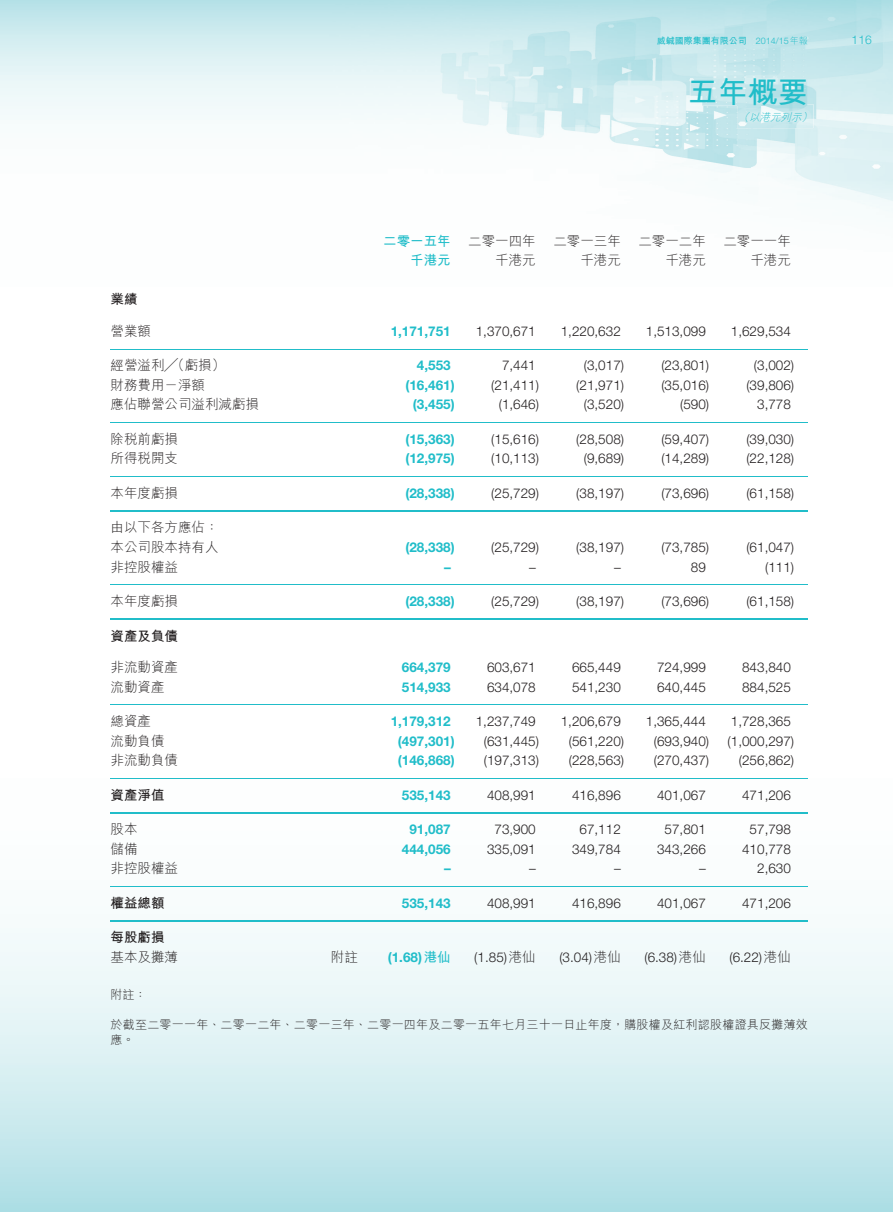
<style>
.page{position:relative;width:893px;height:1212px;background:#fff}
.page>*{position:absolute;margin:0;border:0;box-sizing:border-box;transform-origin:0 0}
.t1{font:30px "M Hei HK Bold B5 pc H";color:#21bdc9}
.t2{font:300 13.5px "Helvetica Neue LT Std";color:#231f20}
.t3{font:700 13.5px "Helvetica Neue LT Std";color:#21bdc9}
.t4{font:13.5px/19.5px "M Hei HK Light B5 pc H";color:#231f20}
.t5{font:13.5px "M Hei HK Bold B5 pc H";color:#231f20}
.t6{font:13.5px "M Hei HK Bold B5 pc H";color:#21bdc9}
.t7{font:12px/15px "M Hei HK Light B5 pc H";letter-spacing:.02em;color:#231f20}
.t8{font:300 12px "Helvetica Neue LT Std";color:#21bdc9}
.t9{font:italic 10.5px "M Hei HK Light B5 pc H";color:#21bdc9}
.t10{font:9px "M Hei HK Bold B5 pc H";color:#21bdc9}
.s1{font-family:"Helvetica Neue LT Std";font-weight:300}
.s2{font-family:"M Hei HK Light B5 pc H"}
.s3{font-family:"M Hei HK Bold B5 pc H"}
.s4{font-family:"M Hei HK Bold B5 pc H";font-weight:400}
.s5{font-family:"M Hei HK Light B5 pc H";font-weight:400}
</style>
<div class="page">
<svg style="left:0;top:704px;width:893px;height:508px"></svg>
<img style="left:0;top:0;width:893px;height:213px">
<img style="left:690px;top:78px;width:116px;height:28px">
<img style="left:738px;top:104px;width:75px;height:24px">
<img style="left:738px;top:104px;width:68px;height:2px">
<hr style="left:111px;top:349px;width:697px;height:1px;background:#21bdc9">
<hr style="left:111px;top:422px;width:697px;height:1px;background:#21bdc9">
<hr style="left:111px;top:476px;width:697px;height:1px;background:#21bdc9">
<hr style="left:111px;top:511px;width:697px;height:1px;background:#21bdc9">
<hr style="left:111px;top:584px;width:697px;height:1px;background:#21bdc9">
<hr style="left:111px;top:619px;width:697px;height:1px;background:#21bdc9">
<hr style="left:111px;top:704px;width:697px;height:1px;background:#21bdc9">
<hr style="left:111px;top:778px;width:697px;height:1px;background:#21bdc9">
<hr style="left:111px;top:812px;width:697px;height:2px;background:#21bdc9">
<hr style="left:111px;top:886px;width:697px;height:1px;background:#21bdc9">
<hr style="left:111px;top:920px;width:697px;height:2px;background:#21bdc9">
<p class="t10" style="left:657px;top:37px;width:153px">威鋮國際集團有限公司 <span class="s1">2014/15</span><span class="s2">年報</span></p>
<p class="t8" style="left:852px;top:36px;width:22px">116</p>
<p class="t1" style="left:688px;top:81px;width:121px">五年概要</p>
<p class="t9" style="left:739px;top:113px;width:78px">（以港元列示）</p>
<p class="t6" style="left:383px;top:236px;width:69px">二零一五年</p>
<p class="t4" style="left:468px;top:233px;width:69px">二零一四年</p>
<p class="t4" style="left:553px;top:233px;width:69px">二零一三年</p>
<p class="t4" style="left:638px;top:233px;width:69px">二零一二年</p>
<p class="t4" style="left:723px;top:233px;width:69px">二零一一年</p>
<p class="t6" style="left:410px;top:255px;width:42px">千港元</p>
<p class="t4" style="left:495px;top:252px;width:42px">千港元</p>
<p class="t4" style="left:580px;top:252px;width:42px">千港元</p>
<p class="t4" style="left:665px;top:252px;width:42px">千港元</p>
<p class="t4" style="left:750px;top:252px;width:42px">千港元</p>
<p class="t5" style="left:111px;top:294px;width:28px">業績</p>
<p class="t4" style="left:111px;top:323px;width:42px">營業額</p>
<p class="t3" style="left:391px;top:326px;width:62px">1,171,751</p>
<p class="t2" style="left:476px;top:326px;width:62px">1,370,671</p>
<p class="t2" style="left:561px;top:326px;width:62px">1,220,632</p>
<p class="t2" style="left:646px;top:326px;width:62px">1,513,099</p>
<p class="t2" style="left:731px;top:326px;width:62px">1,629,534</p>
<p class="t4" style="left:111px;top:357px;width:116px">經營溢利╱（虧損）</p>
<p class="t3" style="left:417px;top:361px;width:35px">4,553</p>
<p class="t2" style="left:502px;top:361px;width:35px">7,441</p>
<p class="t2" style="left:584px;top:361px;width:42px">(3,017)</p>
<p class="t2" style="left:661px;top:361px;width:49px">(23,801)</p>
<p class="t2" style="left:754px;top:361px;width:42px">(3,002)</p>
<p class="t4" style="left:111px;top:377px;width:96px">財務費用－淨額</p>
<p class="t3" style="left:405px;top:380px;width:51px">(16,461)</p>
<p class="t2" style="left:491px;top:380px;width:49px">(21,411)</p>
<p class="t2" style="left:576px;top:380px;width:49px">(21,971)</p>
<p class="t2" style="left:661px;top:380px;width:49px">(35,016)</p>
<p class="t2" style="left:746px;top:380px;width:49px">(39,806)</p>
<p class="t4" style="left:111px;top:396px;width:150px">應佔聯營公司溢利減虧損</p>
<p class="t3" style="left:413px;top:400px;width:43px">(3,455)</p>
<p class="t2" style="left:499px;top:400px;width:42px">(1,646)</p>
<p class="t2" style="left:584px;top:400px;width:42px">(3,520)</p>
<p class="t2" style="left:680px;top:400px;width:31px">(590)</p>
<p class="t2" style="left:757px;top:400px;width:35px">3,778</p>
<p class="t4" style="left:111px;top:431px;width:69px">除稅前虧損</p>
<p class="t3" style="left:405px;top:434px;width:51px">(15,363)</p>
<p class="t2" style="left:491px;top:434px;width:49px">(15,616)</p>
<p class="t2" style="left:576px;top:434px;width:49px">(28,508)</p>
<p class="t2" style="left:661px;top:434px;width:49px">(59,407)</p>
<p class="t2" style="left:746px;top:434px;width:49px">(39,030)</p>
<p class="t4" style="left:111px;top:450px;width:69px">所得稅開支</p>
<p class="t3" style="left:405px;top:454px;width:51px">(12,975)</p>
<p class="t2" style="left:491px;top:454px;width:49px">(10,113)</p>
<p class="t2" style="left:584px;top:454px;width:42px">(9,689)</p>
<p class="t2" style="left:661px;top:454px;width:49px">(14,289)</p>
<p class="t2" style="left:746px;top:454px;width:49px">(22,128)</p>
<p class="t4" style="left:111px;top:485px;width:69px">本年度虧損</p>
<p class="t3" style="left:405px;top:488px;width:51px">(28,338)</p>
<p class="t2" style="left:491px;top:488px;width:49px">(25,729)</p>
<p class="t2" style="left:576px;top:488px;width:49px">(38,197)</p>
<p class="t2" style="left:661px;top:488px;width:49px">(73,696)</p>
<p class="t2" style="left:746px;top:488px;width:49px">(61,158)</p>
<p class="t4" style="left:111px;top:519px;width:109px">由以下各方應佔：本公司股本持有人</p>
<p class="t3" style="left:405px;top:542px;width:51px">(28,338)</p>
<p class="t2" style="left:491px;top:542px;width:49px">(25,729)</p>
<p class="t2" style="left:576px;top:542px;width:49px">(38,197)</p>
<p class="t2" style="left:661px;top:542px;width:49px">(73,785)</p>
<p class="t2" style="left:746px;top:542px;width:49px">(61,047)</p>
<p class="t4" style="left:111px;top:558px;width:69px">非控股權益</p>
<p class="t3" style="left:444px;top:562px;width:8px">–</p>
<p class="t2" style="left:529px;top:562px;width:8px">–</p>
<p class="t2" style="left:614px;top:562px;width:8px">–</p>
<p class="t2" style="left:691px;top:562px;width:17px">89</p>
<p class="t2" style="left:765px;top:562px;width:31px">(111)</p>
<p class="t4" style="left:111px;top:593px;width:69px">本年度虧損</p>
<p class="t3" style="left:405px;top:596px;width:51px">(28,338)</p>
<p class="t2" style="left:491px;top:596px;width:49px">(25,729)</p>
<p class="t2" style="left:576px;top:596px;width:49px">(38,197)</p>
<p class="t2" style="left:661px;top:596px;width:49px">(73,696)</p>
<p class="t2" style="left:746px;top:596px;width:49px">(61,158)</p>
<p class="t5" style="left:111px;top:630px;width:69px">資產及負債</p>
<p class="t4" style="left:111px;top:659px;width:69px">非流動資產</p>
<p class="t3" style="left:402px;top:662px;width:50px">664,379</p>
<p class="t2" style="left:487px;top:662px;width:50px">603,671</p>
<p class="t2" style="left:572px;top:662px;width:50px">665,449</p>
<p class="t2" style="left:657px;top:662px;width:50px">724,999</p>
<p class="t2" style="left:742px;top:662px;width:50px">843,840</p>
<p class="t4" style="left:111px;top:678px;width:55px">流動資產</p>
<p class="t3" style="left:402px;top:682px;width:50px">514,933</p>
<p class="t2" style="left:487px;top:682px;width:50px">634,078</p>
<p class="t2" style="left:572px;top:682px;width:50px">541,230</p>
<p class="t2" style="left:657px;top:682px;width:50px">640,445</p>
<p class="t2" style="left:742px;top:682px;width:50px">884,525</p>
<p class="t4" style="left:111px;top:713px;width:42px">總資產</p>
<p class="t3" style="left:391px;top:716px;width:62px">1,179,312</p>
<p class="t2" style="left:476px;top:716px;width:62px">1,237,749</p>
<p class="t2" style="left:561px;top:716px;width:62px">1,206,679</p>
<p class="t2" style="left:646px;top:716px;width:62px">1,365,444</p>
<p class="t2" style="left:731px;top:716px;width:62px">1,728,365</p>
<p class="t4" style="left:111px;top:732px;width:55px">流動負債</p>
<p class="t3" style="left:398px;top:736px;width:58px">(497,301)</p>
<p class="t2" style="left:484px;top:736px;width:57px">(631,445)</p>
<p class="t2" style="left:569px;top:736px;width:57px">(561,220)</p>
<p class="t2" style="left:654px;top:736px;width:57px">(693,940)</p>
<p class="t2" style="left:728px;top:736px;width:68px">(1,000,297)</p>
<p class="t4" style="left:111px;top:752px;width:69px">非流動負債</p>
<p class="t3" style="left:398px;top:755px;width:58px">(146,868)</p>
<p class="t2" style="left:484px;top:755px;width:57px">(197,313)</p>
<p class="t2" style="left:569px;top:755px;width:57px">(228,563)</p>
<p class="t2" style="left:654px;top:755px;width:57px">(270,437)</p>
<p class="t2" style="left:739px;top:755px;width:57px">(256,862)</p>
<p class="t5" style="left:111px;top:789px;width:55px">資產淨值</p>
<p class="t3" style="left:402px;top:790px;width:50px">535,143</p>
<p class="t2" style="left:487px;top:790px;width:50px">408,991</p>
<p class="t2" style="left:572px;top:790px;width:50px">416,896</p>
<p class="t2" style="left:657px;top:790px;width:50px">401,067</p>
<p class="t2" style="left:742px;top:790px;width:50px">471,206</p>
<p class="t4" style="left:111px;top:821px;width:28px">股本</p>
<p class="t3" style="left:409px;top:824px;width:43px">91,087</p>
<p class="t2" style="left:494px;top:824px;width:43px">73,900</p>
<p class="t2" style="left:580px;top:824px;width:43px">67,112</p>
<p class="t2" style="left:665px;top:824px;width:43px">57,801</p>
<p class="t2" style="left:750px;top:824px;width:43px">57,798</p>
<p class="t4" style="left:111px;top:840px;width:28px">儲備</p>
<p class="t3" style="left:402px;top:844px;width:50px">444,056</p>
<p class="t2" style="left:487px;top:844px;width:50px">335,091</p>
<p class="t2" style="left:572px;top:844px;width:50px">349,784</p>
<p class="t2" style="left:657px;top:844px;width:50px">343,266</p>
<p class="t2" style="left:742px;top:844px;width:50px">410,778</p>
<p class="t4" style="left:111px;top:860px;width:69px">非控股權益</p>
<p class="t3" style="left:444px;top:863px;width:8px">–</p>
<p class="t2" style="left:529px;top:863px;width:8px">–</p>
<p class="t2" style="left:614px;top:863px;width:8px">–</p>
<p class="t2" style="left:699px;top:863px;width:8px">–</p>
<p class="t2" style="left:757px;top:863px;width:35px">2,630</p>
<p class="t5" style="left:111px;top:897px;width:55px">權益總額</p>
<p class="t3" style="left:402px;top:898px;width:50px">535,143</p>
<p class="t2" style="left:487px;top:898px;width:50px">408,991</p>
<p class="t2" style="left:572px;top:898px;width:50px">416,896</p>
<p class="t2" style="left:657px;top:898px;width:50px">401,067</p>
<p class="t2" style="left:742px;top:898px;width:50px">471,206</p>
<p class="t4" style="left:111px;top:929px;width:69px"><span class="s3">每股虧損</span>基本及攤薄</p>
<p class="t4" style="left:331px;top:948px;width:28px">附註</p>
<p class="t3" style="left:388px;top:952px;width:64px">(1.68)<span class="s4">港仙</span></p>
<p class="t2" style="left:474px;top:952px;width:63px">(1.85)<span class="s5">港仙</span></p>
<p class="t2" style="left:559px;top:952px;width:63px">(3.04)<span class="s5">港仙</span></p>
<p class="t2" style="left:644px;top:952px;width:63px">(6.38)<span class="s5">港仙</span></p>
<p class="t2" style="left:729px;top:952px;width:63px">(6.22)<span class="s5">港仙</span></p>
<p class="t7" style="left:111px;top:989px;width:37px">附註：</p>
<p class="t7" style="left:111px;top:1019px;width:699px">於截至二零一一年、二零一二年、二零一三年、二零一四年及二零一五年七月三十一日止年度，購股權及紅利認股權證具反攤薄效應。</p>
</div>
